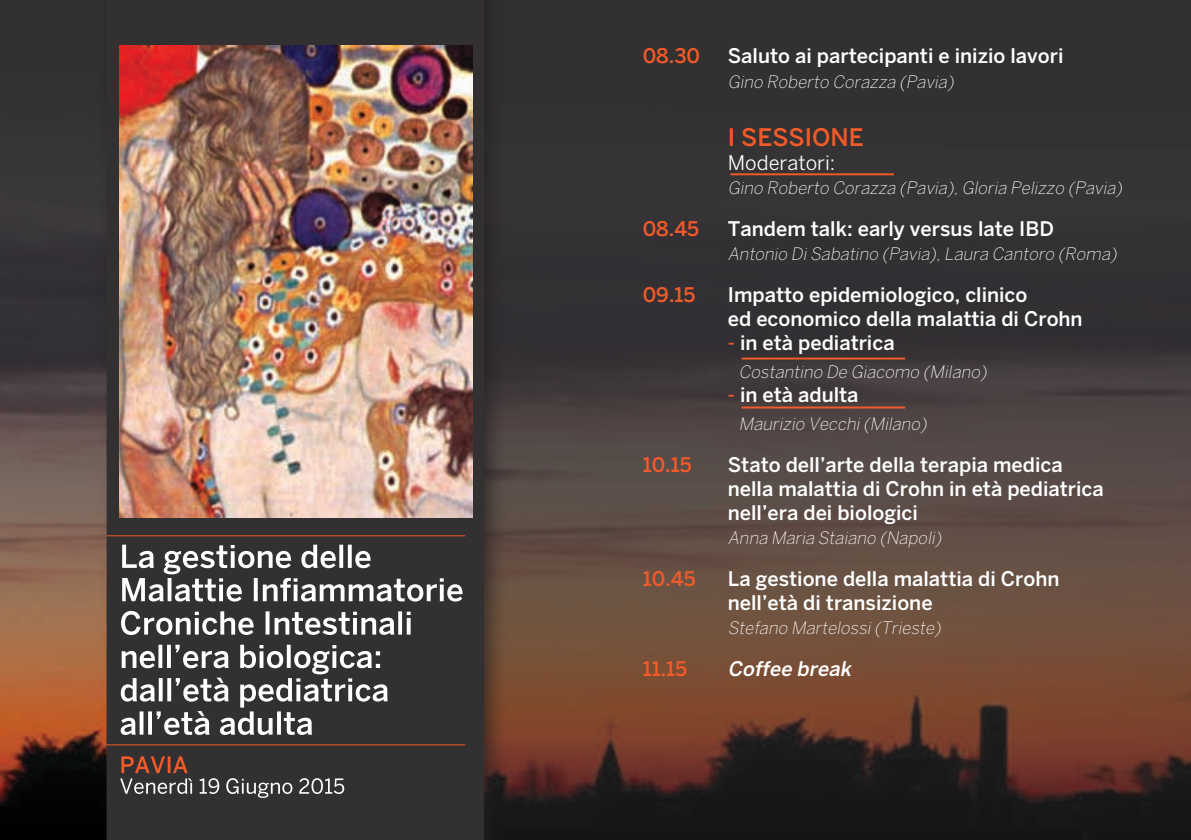
<style>
.page{position:relative;width:1191px;height:840px;background:#fff}
.page>*{position:absolute;margin:0;border:0;box-sizing:border-box;transform-origin:0 0}
.t1{font:500 24px "Benton Sans";color:#f15a29}
.t2{font:500 20px/24px "Benton Sans";color:#fff}
.t3{font:500 20px "Benton Sans";color:#f15a29}
.t4{font:20px "Benton Sans";color:#fff}
.t5{font:italic 500 20px "Benton Sans";color:#fff}
.t6{font:italic 200 17px "Benton Sans";color:#fff}
.s1{color:#f15a29}
</style>
<div class="page">
<img style="left:508px;top:0;width:683px;height:839px">
<div style="left:93px;top:0;width:415px;height:839px;background:#231f20;opacity:.75"></div>
<div style="left:106px;top:0;width:378px;height:839px;background:#323031"></div>
<img style="left:119px;top:45px;width:353px;height:472px">
<svg style="left:121px;top:644px;width:267px;height:90px"></svg>
<svg style="left:121px;top:610px;width:290px;height:24px"></svg>
<svg style="left:122px;top:544px;width:340px;height:57px"></svg>
<hr style="left:106px;top:744px;width:359px;height:1px;background:#f15a29">
<hr style="left:106px;top:535px;width:359px;height:1px;background:#f15a29">
<svg style="left:120px;top:756px;width:224px;height:41px"></svg>
<hr style="left:741px;top:357px;width:164px;height:2px;background:#f15a29">
<hr style="left:741px;top:406px;width:164px;height:2px;background:#f15a29">
<hr style="left:730px;top:173px;width:164px;height:2px;background:#f15a29">
<img style="left:0;top:0;width:106px;height:839px">
<p class="t3" style="left:643px;top:44px;width:59px">08.30</p>
<p class="t2" style="left:728px;top:44px;width:337px">Saluto ai partecipanti e inizio lavori</p>
<p class="t6" style="left:728px;top:72px;width:231px">Gino Roberto Corazza (Pavia)</p>
<p class="t1" style="left:728px;top:122px;width:137px">I SESSIONE</p>
<p class="t4" style="left:728px;top:150px;width:109px">Moderatori:</p>
<p class="t6" style="left:728px;top:177px;width:399px">Gino Roberto Corazza (Pavia),Gloria Pelizzo (Pavia)</p>
<p class="t3" style="left:643px;top:216px;width:58px">08.45</p>
<p class="t2" style="left:728px;top:216px;width:328px">Tandem talk: early versus late IBD</p>
<p class="t6" style="left:728px;top:243px;width:394px">Antonio DiSabatino (Pavia),Laura Cantoro (Roma)</p>
<p class="t3" style="left:643px;top:282px;width:54px">09.15</p>
<p class="t2" style="left:728px;top:282px;width:356px">Impatto epidemiologico, clinico<br>ed economico della malattia di Crohn</p>
<p class="t2" style="left:728px;top:330px;width:168px"><span class="s1">-</span> in età pediatrica</p>
<p class="t6" style="left:739px;top:361px;width:253px">Costantino De Giacomo (Milano)</p>
<p class="t2" style="left:728px;top:382px;width:132px"><span class="s1">-</span> in età adulta</p>
<p class="t6" style="left:739px;top:413px;width:193px">Maurizio Vecchi(Milano)</p>
<p class="t3" style="left:643px;top:452px;width:50px">10.15</p>
<p class="t2" style="left:728px;top:452px;width:377px">Stato dell’arte della terapia medica nella malattia di Crohn in età pediatrica nell’era dei biologici</p>
<p class="t6" style="left:728px;top:527px;width:218px">Anna Maria Staiano (Napoli)</p>
<p class="t3" style="left:643px;top:566px;width:54px">10.45</p>
<p class="t2" style="left:728px;top:566px;width:333px">La gestione della malattia di Crohn nell’età di transizione</p>
<p class="t6" style="left:728px;top:617px;width:218px">Stefano Martelossi(Trieste)</p>
<p class="t3" style="left:643px;top:656px;width:46px">11.15</p>
<p class="t5" style="left:728px;top:656px;width:129px">Coffee break</p>
</div>
